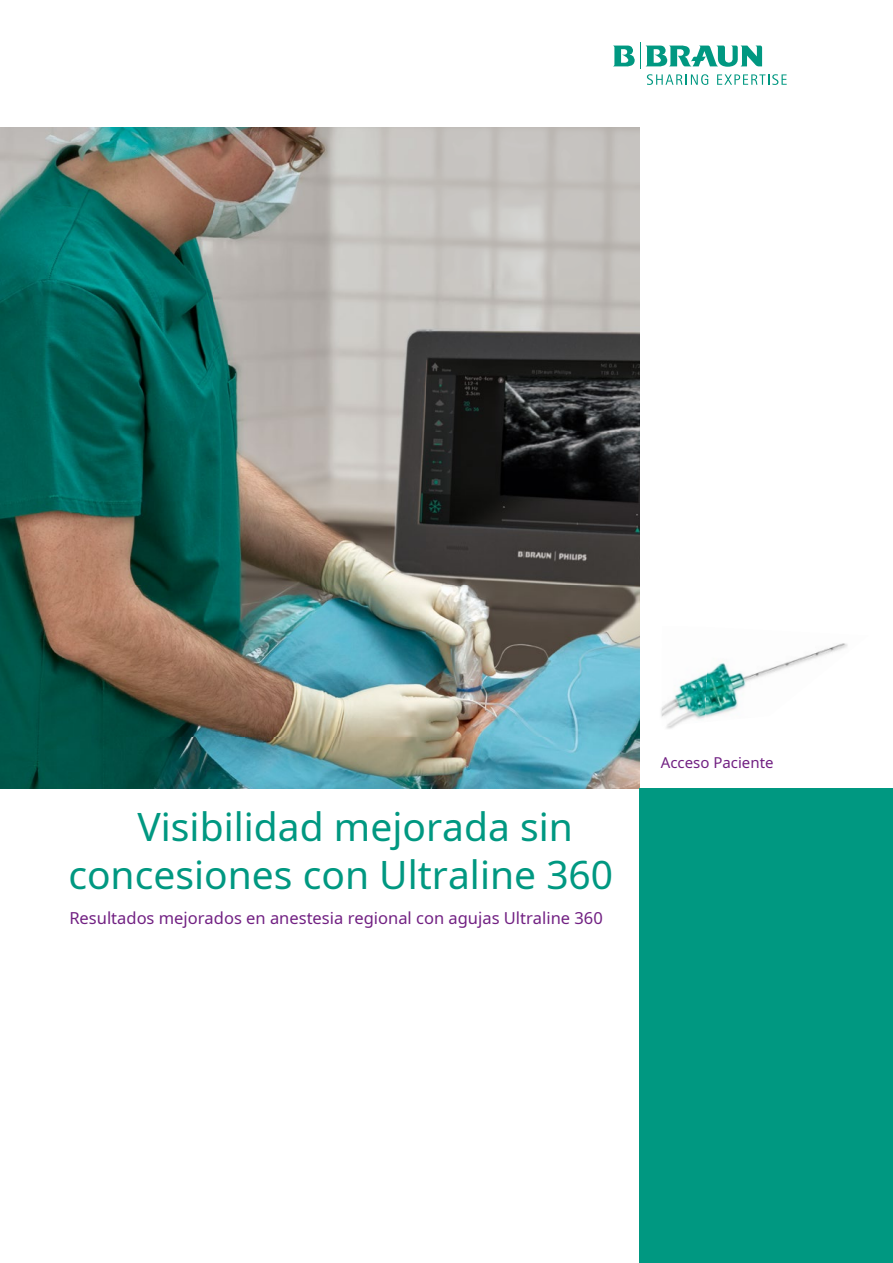
<style>
.page{position:relative;width:893px;height:1263px;background:#fff}
.page>*{position:absolute;margin:0;border:0;box-sizing:border-box;transform-origin:0 0}
.t1{font:39px/48px "Noto Sans";color:#009881}
.t2{font:16.5px "Noto Sans";color:#712082}
.t3{font:15px "Noto Sans";color:#712082}
</style>
<div class="page">
<svg style="left:613px;top:42px;width:174px;height:43px"></svg>
<img style="left:0;top:127px;width:640px;height:662px">
<div style="left:640px;top:789px;width:253px;height:474px;background:#009881"></div>
<img style="left:709px;top:643px;width:139px;height:74px">
<img style="left:662px;top:672px;width:47px;height:54px">
<h1 class="t1" style="left:68px;top:801px;width:546px;text-indent:69px">Visibilidad mejorada sin concesiones con Ultraline 360</h1>
<p class="t2" style="left:69px;top:906px;width:535px">Resultados mejorados en anestesia regional con agujas Ultraline 360</p>
<p class="t3" style="left:661px;top:752px;width:114px">Acceso Paciente</p>
</div>
